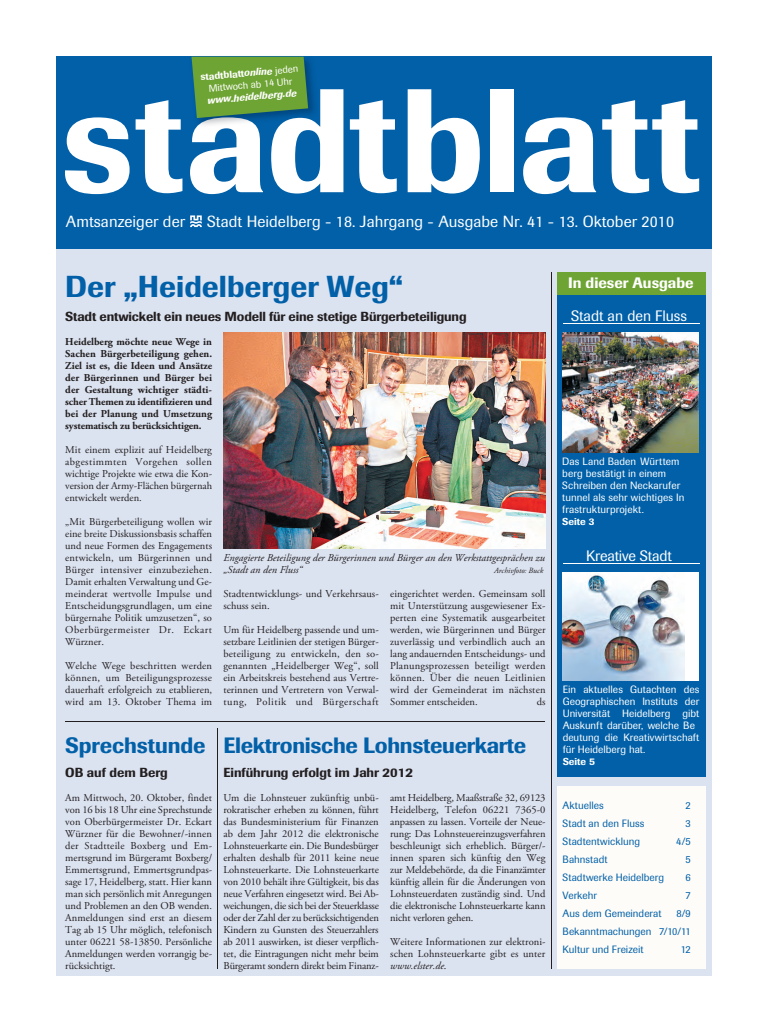
<style>
.page{position:relative;width:769px;height:1032px;background:#fff}
.page>*{position:absolute;margin:0;border:0;box-sizing:border-box;transform-origin:0 0}
.t1{font:500 145.8px "Imago BQ";letter-spacing:.01em;color:#fff}
.t2{font:500 30px "Imago BQ";color:#0160a8}
.t3{font:500 22px "Imago BQ";letter-spacing:-.015em;color:#0160a8}
.t4{font:16px "Imago BQ";letter-spacing:.005em;color:#fff}
.t5{font:15px "Imago BQ";letter-spacing:-.005em;color:#fff}
.t6{font:500 15px "Imago BQ";color:#fff}
.t7{font:500 13px "Imago BQ";letter-spacing:-.01em;color:#231f20}
.t8{font:10.5px/12px "Adobe Garamond Pro";letter-spacing:.005em;color:#231f20;text-align:justify}
.t9{font:10.5px/12px "Imago BQ";letter-spacing:.005em;color:#fff}
.t10{font:700 10.5px/12px "Adobe Garamond Pro";letter-spacing:-.01em;color:#231f20;text-align:justify}
.t11{font:10.5px/18px "Imago BQ";color:#0160a8;text-align:justify}
.t12{font:italic 10.5px/12px "Adobe Garamond Pro";color:#231f20}
.t13{font:10px/12px "Imago BQ";color:#fff;text-align:center}
.t14{font:500 10px "Imago BQ";color:#fff}
.t15{font:italic 8px "Adobe Garamond Pro";color:#231f20}
.s1{font-weight:500}
.s2{font-weight:500;font-style:italic}
.s3{font-style:italic}
</style>
<div class="page">
<img style="left:189px;top:56px;width:128px;height:1px">
<div style="left:57px;top:57px;width:654px;height:192px;background:#0160a8"></div>
<div style="left:57px;top:249px;width:654px;height:726px;background:#dbe2f0"></div>
<hr style="left:65px;top:722px;width:479px;height:1px;background:#231f20">
<hr style="left:550px;top:272px;width:1px;height:697px;background:#231f20">
<hr style="left:217px;top:729px;width:1px;height:240px;background:#231f20">
<div style="left:556px;top:295px;width:148px;height:482px;background:#0160a8"></div>
<hr style="left:562px;top:563px;width:136px;height:1px;background:#fff">
<hr style="left:562px;top:323px;width:136px;height:1px;background:#fff">
<img style="left:223px;top:333px;width:322px;height:216px">
<img style="left:196px;top:89px;width:121px;height:39px">
<svg style="left:191px;top:57px;width:117px;height:61px;background:#619a3e"></svg>
<div style="left:556px;top:787px;width:148px;height:182px;background:#fefcf8"></div>
<img style="left:562px;top:333px;width:136px;height:120px">
<div style="left:562px;top:573px;width:136px;height:108px;background:#fff"></div>
<img style="left:562px;top:575px;width:122px;height:106px">
<div style="left:556px;top:272px;width:148px;height:23px;background:#6ea433"></div>
<svg style="left:190px;top:215px;width:12px;height:12px"></svg>
<p class="t13" style="left:200px;top:71px;width:100px;rotate:-5deg"><span class="s1">stadtblatt</span><span class="s2">online</span> jeden<br>Mittwoch ab 14 Uhr <span class="s2">www.heidelberg.de</span></p>
<p class="t1" style="left:61px;top:53px;width:641px">stadtblatt</p>
<p class="t4" style="left:66px;top:212px;width:120px">Amtsanzeiger der</p>
<p class="t4" style="left:207px;top:212px;width:468px">Stadt Heidelberg - 18. Jahrgang - Ausgabe Nr. 41 - 13. Oktober 2010</p>
<p class="t2" style="left:65px;top:268px;width:339px">Der „Heidelberger Weg“</p>
<p class="t7" style="left:65px;top:308px;width:402px">Stadt entwickelt ein neues Modell für eine stetige Bürgerbeteiligung</p>
<p class="t10" style="left:65px;top:336px;width:148px">Heidelberg möchte neue Wege in Sachen Bürgerbeteiligung gehen.<br>Ziel ist es, die Ideen und Ansätze der Bürgerinnen und Bürger bei der Gestaltung wichtiger städti&shy;scher Themen zu identifizieren und bei der Planung und Umsetzung systematisch zu berücksichtigen.</p>
<p class="t8" style="left:65px;top:444px;width:148px">Mit einem explizit auf Heidelberg abgestimmten Vorgehen sollen wichtige Projekte wie etwa die Kon&shy;version der Army-Flächen bürgernah entwickelt werden.</p>
<p class="t8" style="left:65px;top:516px;width:148px">„Mit Bürgerbeteiligung wollen wir eine breite Diskussionsbasis schaffen und neue Formen des Engagements entwickeln, um Bürgerinnen und Bürger intensiver einzubeziehen.<br>Damit erhalten Verwaltung und Ge&shy;meinderat wertvolle Impulse und Entscheidungsgrundlagen, um eine bürgernahe Politik umzusetzen“, so Oberbürgermeister Dr. Eckart Würzner.</p>
<p class="t8" style="left:65px;top:660px;width:148px">Welche Wege beschritten werden können, um Beteiligungsprozesse dauerhaft erfolgreich zu etablieren, wird am 13. Oktober Thema im</p>
<p class="t12" style="left:223px;top:552px;width:323px">Engagierte Beteiligung der Bürgerinnen und Bürger an den Werkstattgesprächen zu „Stadt an den Fluss“</p>
<p class="t15" style="left:494px;top:565px;width:51px">Archivfoto: Buck</p>
<p class="t8" style="left:223px;top:588px;width:156px">Stadtentwicklungs- und Verkehrsaus&shy;schuss sein.</p>
<p class="t8" style="left:223px;top:624px;width:157px">Um für Heidelberg passende und um&shy;setzbare Leitlinien der stetigen Bürger&shy;beteiligung zu entwickeln, den so&shy;genannten „Heidelberger Weg“, soll ein Arbeitskreis bestehend aus Vertre&shy;terinnen und Vertretern von Verwal&shy;tung, Politik und Bürgerschaft</p>
<p class="t8" style="left:390px;top:588px;width:157px">eingerichtet werden. Gemeinsam soll mit Unterstützung ausgewiesener Ex&shy;perten eine Systematik ausgearbeitet werden, wie Bürgerinnen und Bürger zuverlässig und verbindlich auch an lang andauernden Entscheidungs- und Planungsprozessen beteiligt werden können. Über die neuen Leitlinien wird der Gemeinderat im nächsten Sommer entscheiden.</p>
<p class="t8" style="left:536px;top:696px;width:10px">ds</p>
<p class="t3" style="left:65px;top:732px;width:142px">Sprechstunde</p>
<p class="t7" style="left:65px;top:764px;width:104px">OB auf dem Berg</p>
<p class="t8" style="left:65px;top:792px;width:148px">Am Mittwoch, 20. Oktober, findet von 16 bis 18 Uhr eine Sprechstunde von Oberbürgermeister Dr. Eckart Würzner für die Bewohner/-innen der Stadtteile Boxberg und Em&shy;mertsgrund im Bürgeramt Boxberg/ Emmertsgrund, Emmertsgrundpas&shy;sage 17, Heidelberg, statt. Hier kann man sich persönlich mit Anregungen und Problemen an den OB wenden.<br>Anmeldungen sind erst an diesem Tag ab 15 Uhr möglich, telefonisch unter 06221 58-13850. Persönliche Anmeldungen werden vorrangig be&shy;rücksichtigt.</p>
<p class="t3" style="left:223px;top:732px;width:304px">Elektronische Lohnsteuerkarte</p>
<p class="t7" style="left:223px;top:764px;width:191px">Einführung erfolgt im Jahr 2012</p>
<p class="t8" style="left:223px;top:792px;width:157px">Um die Lohnsteuer zukünftig unbü&shy;rokratischer erheben zu können, führt das Bundesministerium für Finanzen ab dem Jahr 2012 die elektronische Lohnsteuerkarte ein. Die Bundesbürger erhalten deshalb für 2011 keine neue Lohnsteuerkarte. Die Lohnsteuerkarte von 2010 behält ihre Gültigkeit, bis das neue Verfahren eingesetzt wird. Bei Ab&shy;weichungen, die sich bei der Steuerklasse oder der Zahl der zu berücksichtigenden Kindern zu Gunsten des Steuerzahlers ab 2011 auswirken, ist dieser verpflich&shy;tet, die Eintragungen nicht mehr beim Bürgeramt sondern direkt beim Finanz-</p>
<p class="t8" style="left:390px;top:792px;width:157px">amt Heidelberg, Maaßstraße 32, 69123<br>Heidelberg, Telefon 06221 7365-0 anpassen zu lassen. Vorteile der Neue&shy;rung: Das Lohnsteuereinzugsverfahren beschleunigt sich erheblich. Bürger/- innen sparen sich künftig den Weg zur Meldebehörde, da die Finanzämter künftig allein für die Änderungen von Lohnsteuerdaten zuständig sind. Und die elektronische Lohnsteuerkarte kann nicht verloren gehen.</p>
<p class="t8" style="left:390px;top:936px;width:157px">Weitere Informationen zur elektroni&shy;schen Lohnsteuerkarte gibt es unter <span class="s3">www.elster.de</span>.</p>
<p class="t6" style="left:567px;top:273px;width:127px">In dieser Ausgabe</p>
<p class="t5" style="left:570px;top:307px;width:117px">Stadt an den Fluss</p>
<p class="t9" style="left:562px;top:455px;width:124px">Das Land Baden Württem berg bestätigt in einem<br>Schreiben den Neckarufer tunnel als sehr wichtiges In frastrukturprojekt.</p>
<p class="t14" style="left:562px;top:515px;width:34px">Seite 3</p>
<p class="t5" style="left:586px;top:547px;width:87px">Kreative Stadt</p>
<p class="t9" style="left:562px;top:683px;width:138px">Ein aktuelles Gutachten des<br>Geographischen Instituts der<br>Universität Heidelberg gibt<br>Auskunft darüber, welche Be deutung die Kreativwirtschaft für Heidelberg hat.</p>
<p class="t14" style="left:562px;top:755px;width:34px">Seite 5</p>
<p class="t11" style="left:562px;top:796px;width:43px">Aktuelles</p>
<p class="t11" style="left:685px;top:796px;width:7px">2</p>
<p class="t11" style="left:562px;top:814px;width:83px">Stadt an den Fluss</p>
<p class="t11" style="left:685px;top:814px;width:7px">3</p>
<p class="t11" style="left:562px;top:832px;width:79px">Stadtentwicklung</p>
<p class="t11" style="left:676px;top:832px;width:16px">4/5</p>
<p class="t11" style="left:562px;top:850px;width:47px">Bahnstadt</p>
<p class="t11" style="left:685px;top:850px;width:7px">5</p>
<p class="t11" style="left:562px;top:868px;width:103px">Stadtwerke Heidelberg</p>
<p class="t11" style="left:685px;top:868px;width:7px">6</p>
<p class="t11" style="left:562px;top:886px;width:36px">Verkehr</p>
<p class="t11" style="left:685px;top:886px;width:7px">7</p>
<p class="t11" style="left:562px;top:904px;width:100px">Aus dem Gemeinderat</p>
<p class="t11" style="left:562px;top:904px;width:130px;text-indent:114px">8/9<br>Bekanntmachungen 7/10/11<br>Kultur und Freizeit</p>
<p class="t11" style="left:680px;top:940px;width:11px">12</p>
</div>
